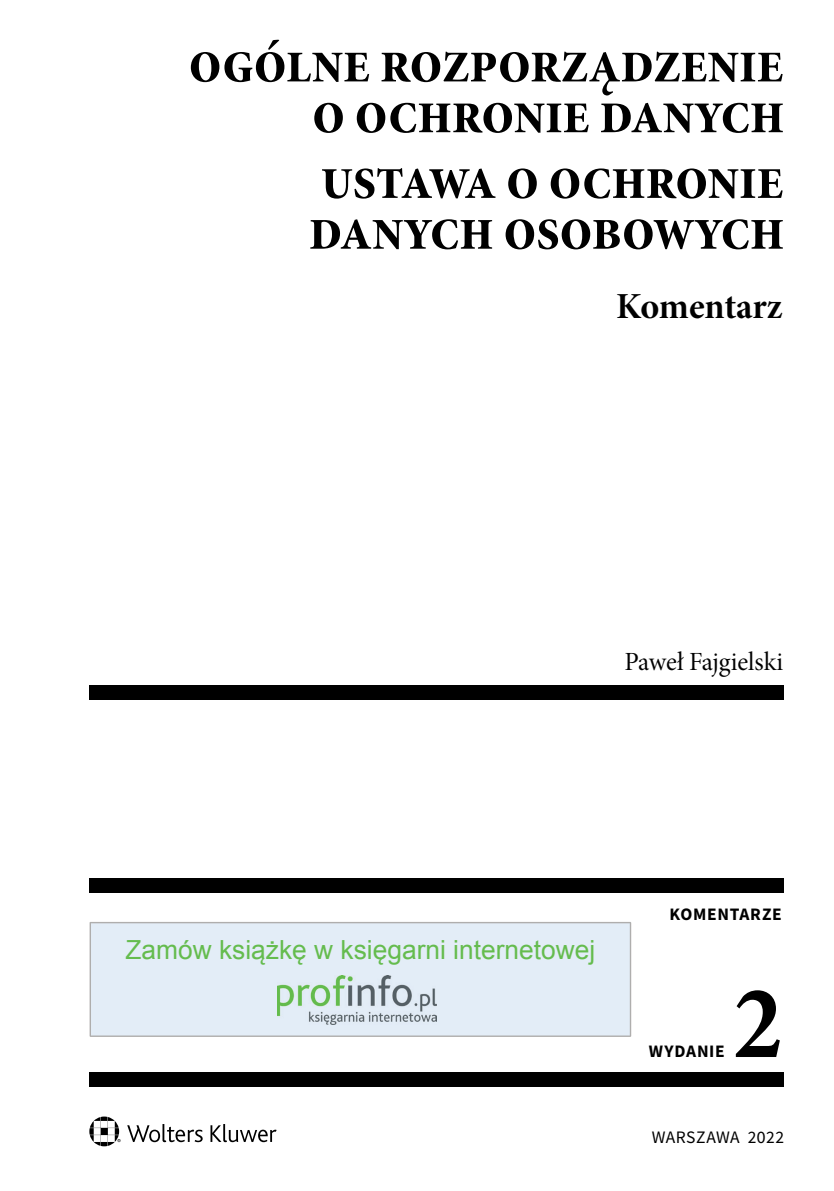
<style>
.page{position:relative;width:834px;height:1191px;background:#fff}
.page>*{position:absolute;margin:0;border:0;box-sizing:border-box;transform-origin:0 0}
.t1{font:700 condensed 105px "Minion Pro";color:#000}
.t2{font:61.25px/50.8px "Minion Pro Bold Cn Subh";letter-spacing:-.01em;color:#000;text-align:right}
.t3{font:36.75px "Minion Pro Bold Subh";letter-spacing:-.005em;color:#000}
.t4{font:26.25px "Arial";color:#65bc4e}
.t5{font:26.25px "Minion Pro Subh";letter-spacing:-.005em;color:#000}
.t6{font:700 17.5px "Source Sans Pro";letter-spacing:.04em;color:#000}
.t7{font:17.5px "Source Sans Pro";letter-spacing:.015em;color:#000}
</style>
<div class="page">
<svg style="left:89px;top:1116px;width:187px;height:30px"></svg>
<div style="left:89px;top:685px;width:695px;height:14px;background:#000"></div>
<div style="left:89px;top:878px;width:695px;height:15px;background:#000"></div>
<div style="left:89px;top:1071px;width:695px;height:15px;background:#000"></div>
<div style="left:90px;top:922px;width:541px;height:115px;background:#e3edf7"></div>
<div style="left:98px;top:939px;width:524px;height:34px;background:#e3edf7"></div>
<div style="left:277px;top:975px;width:166px;height:52px;background:#e3edf7"></div>
<img style="left:277px;top:975px;width:160px;height:49px">
<p class="t2" style="left:189px;top:36px;width:597px">Ogólne rozporządzenie o ochronie danych</p>
<p class="t2" style="left:308px;top:153px;width:477px;text-align:left">Ustawa o ochronie danych osobowych</p>
<p class="t3" style="left:616px;top:281px;width:168px">Komentarz</p>
<p class="t5" style="left:624px;top:645px;width:160px">Paweł Fajgielski</p>
<p class="t4" style="left:125px;top:932px;width:471px">Zamów książkę w księgarni internetowej</p>
<p class="t6" style="left:669px;top:902px;width:114px">KOMENTARZE</p>
<p class="t6" style="left:648px;top:1039px;width:77px">WYDANIE</p>
<h1 class="t1" style="left:733px;top:951px;width:50px">2</h1>
<p class="t7" style="left:651px;top:1126px;width:134px">WARSZAWA 2022</p>
</div>
